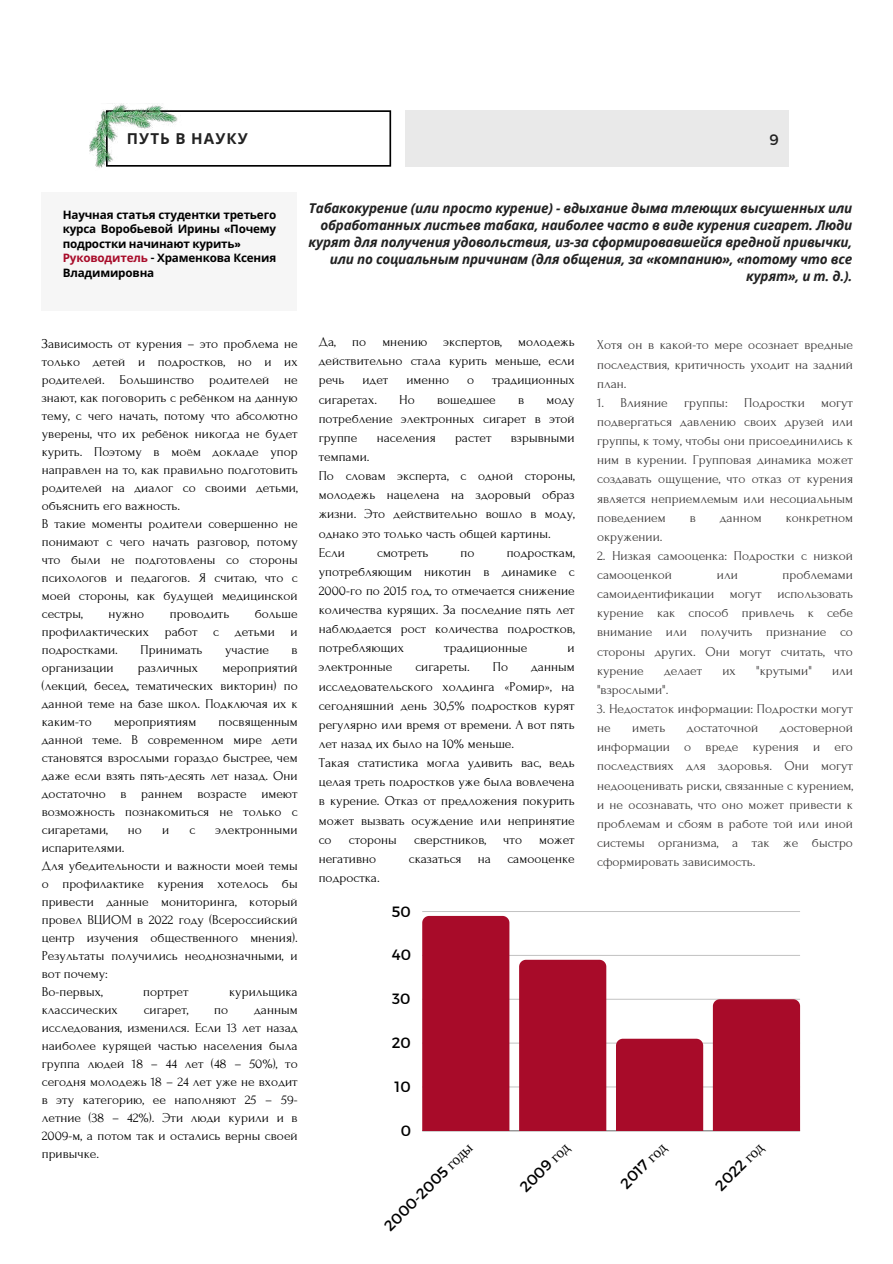
<style>
.page{position:relative;width:893px;height:1264px;background:#fff}
.page>*{position:absolute;margin:0;border:0;box-sizing:border-box;transform-origin:0 0}
.t1{font:700 15.15px "Noto Sans";letter-spacing:.07em;color:#222}
.t2{font:15.15px "Montserrat";color:#222}
.t3{font:14.85px "Montserrat";color:#000}
.t4{font:13.5px/18px "Forum";color:#000;text-align:justify}
.t5{font:13.5px/19.2px "Forum";color:#3b3939;text-align:justify}
.t6{font:italic 700 13.5px/16.8px "Open Sans";letter-spacing:-.015em;color:#222;text-align:right}
.t7{font:700 11.7px/14.5px "Noto Sans";letter-spacing:-.015em;color:#000}
.s1{font-family:"Montserrat"}
.s2{color:#a80b29}
.s3{font-family:"Liberation Serif"}
</style>
<div class="page">
<svg style="left:184px;top:110px;width:207px;height:57px"></svg>
<div style="left:405px;top:110px;width:383px;height:56px;background:#e9e9e9"></div>
<div style="left:42px;top:192px;width:255px;height:119px;background:#f6f6f6"></div>
<img style="left:89px;top:103px;width:95px;height:65px">
<hr style="left:422px;top:1086px;width:378px;height:1px;background:#000">
<hr style="left:422px;top:1042px;width:378px;height:1px;background:#000">
<hr style="left:422px;top:998px;width:378px;height:1px;background:#000">
<hr style="left:422px;top:955px;width:378px;height:1px;background:#000">
<hr style="left:422px;top:911px;width:378px;height:1px;background:#000">
<hr style="left:422px;top:1130px;width:378px;height:1px;background:#000">
<div style="left:422px;top:915px;width:87px;height:215px;background:#a80b29"></div>
<div style="left:519px;top:959px;width:87px;height:171px;background:#a80b29"></div>
<div style="left:616px;top:1038px;width:87px;height:92px;background:#a80b29"></div>
<div style="left:712px;top:999px;width:88px;height:131px;background:#a80b29"></div>
<p class="t1" style="left:127px;top:128px;width:122px">ПУТЬ В НАУКУ</p>
<p class="t2" style="left:769px;top:130px;width:11px">9</p>
<p class="t7" style="left:63px;top:207px;width:215px">Научная статья студентки третьего курса Воробьевой Ирины <span class="s1">«</span>Почему подростки начинают курить<span class="s1">»<br></span><span class="s2">Руководитель</span> <span class="s1">-</span> Храменкова Ксения<br>Владимировна</p>
<p class="t6" style="left:308px;top:200px;width:545px">Табакокурение (или просто курение) - вдыхание дыма тлеющих высушенных или обработанных листьев табака, наиболее часто в виде курения сигарет. Люди курят для получения удовольствия, из-за сформировавшейся вредной привычки, или по социальным причинам (для общения, за «компанию», «потому что все курят», и т. д.).</p>
<p class="t4" style="left:42px;top:335px;width:257px;text-align:left">Зависимость от курения – это проблема не только детей и подростков, но и их родителей. Большинство родителей не знают, как поговорить с ребёнком на данную тему, с чего начать, потому что абсолютно уверены, что их ребёнок никогда не будет курить. Поэтому в моём докладе упор направлен на то, как правильно подготовить родителей на диалог со своими детьми, объяснить его важность.<br>В такие моменты родители совершенно не понимают с чего начать разговор, потому что были не подготовлены со стороны психологов и педагогов. Я считаю, что с моей стороны, как будущей медицинской сестры,</p>
<p class="t4" style="left:42px;top:605px;width:257px;text-indent:213px">больше профилактических работ с детьми и подростками.</p>
<p class="t4" style="left:108px;top:605px;width:37px">нужно</p>
<p class="t4" style="left:170px;top:605px;width:61px">проводить</p>
<p class="t4" style="left:140px;top:641px;width:64px">Принимать</p>
<p class="t4" style="left:225px;top:641px;width:45px">участие</p>
<p class="t4" style="left:291px;top:641px;width:8px">в</p>
<p class="t4" style="left:42px;top:659px;width:257px;text-indent:181px">мероприятий (лекций, бесед, тематических викторин) по данной теме на базе школ. Подключая их к каким-то</p>
<p class="t4" style="left:42px;top:659px;width:73px">организации</p>
<p class="t4" style="left:138px;top:659px;width:62px">различных</p>
<p class="t4" style="left:42px;top:713px;width:257px;text-indent:177px">посвященным данной теме. В современном мире дети становятся взрослыми гораздо быстрее, чем даже если взять пять-десять лет назад. Они достаточно в раннем возрасте имеют возможность познакомиться не только с сигаретами,</p>
<p class="t4" style="left:114px;top:713px;width:84px">мероприятиям</p>
<p class="t4" style="left:128px;top:821px;width:16px">но</p>
<p class="t4" style="left:162px;top:821px;width:9px">и</p>
<p class="t4" style="left:189px;top:821px;width:7px">с</p>
<p class="t4" style="left:215px;top:821px;width:84px">электронными</p>
<p class="t4" style="left:42px;top:839px;width:257px;text-align:left">испарителями.<br>Для убедительности и важности моей темы о профилактике курения хотелось бы привести данные мониторинга, который провел ВЦИОМ в 2022 году (Всероссийский центр изучения общественного мнения).<br>Результаты получились неоднозначными, и вот почему:<br>Во-первых,</p>
<p class="t4" style="left:143px;top:983px;width:47px">портрет</p>
<p class="t4" style="left:229px;top:983px;width:70px">курильщика</p>
<p class="t4" style="left:42px;top:1001px;width:257px;text-indent:212px">данным исследования, изменился. Если 13 лет назад наиболее курящей частью населения была группа людей 18 – 44 лет (48 – 50%), то сегодня молодежь 18 – 24 лет уже не входит в эту категорию, ее наполняют 25 – 59- летние (38 – 42%). Эти люди курили и в 2009-м, а потом так и остались верны своей привычке.</p>
<p class="t4" style="left:42px;top:1001px;width:78px">классических</p>
<p class="t4" style="left:144px;top:1001px;width:46px">сигарет,</p>
<p class="t4" style="left:214px;top:1001px;width:15px">по</p>
<p class="t4" style="left:319px;top:332px;width:257px;line-height:19.2px">Да, по мнению экспертов, молодежь действительно стала курить меньше, если речь</p>
<p class="t4" style="left:362px;top:371px;width:27px">идет</p>
<p class="t4" style="left:406px;top:371px;width:44px">именно</p>
<p class="t4" style="left:467px;top:371px;width:9px">о</p>
<p class="t4" style="left:492px;top:371px;width:84px">традиционных</p>
<p class="t4" style="left:319px;top:390px;width:60px">сигаретах.</p>
<p class="t4" style="left:399px;top:390px;width:17px">Но</p>
<p class="t4" style="left:437px;top:390px;width:60px">вошедшее</p>
<p class="t4" style="left:518px;top:390px;width:8px">в</p>
<p class="t4" style="left:319px;top:390px;width:257px;line-height:19.2px;text-indent:228px">моду потребление электронных сигарет в этой группе</p>
<p class="t4" style="left:376px;top:429px;width:60px">населения</p>
<p class="t4" style="left:455px;top:429px;width:38px">растет</p>
<p class="t4" style="left:511px;top:429px;width:65px">взрывными</p>
<p class="t4" style="left:319px;top:447px;width:257px;line-height:19.2px;text-align:left">темпами.<br>По словам эксперта, с одной стороны, молодежь нацелена на здоровый образ жизни. Это действительно вошло в моду, однако это только часть общей картины.<br>Если</p>
<p class="t4" style="left:319px;top:543px;width:257px;line-height:19.2px;text-indent:188px">подросткам, употребляющим никотин в динамике с 2000-го по 2015 год, то отмечается снижение количества курящих. За последние пять лет наблюдается рост количества подростков, потребляющих</p>
<p class="t4" style="left:377px;top:543px;width:53px">смотреть</p>
<p class="t4" style="left:460px;top:543px;width:15px">по</p>
<p class="t4" style="left:444px;top:639px;width:84px">традиционные</p>
<p class="t4" style="left:567px;top:639px;width:9px">и</p>
<p class="t4" style="left:319px;top:658px;width:75px">электронные</p>
<p class="t4" style="left:415px;top:658px;width:56px">сигареты.</p>
<p class="t4" style="left:493px;top:658px;width:17px">По</p>
<p class="t4" style="left:319px;top:657px;width:257px;line-height:19.2px;text-align:left;text-indent:212px">данным исследовательского холдинга «Ромир», на сегодняшний день 30,5% подростков курят регулярно или время от времени. А вот пять лет назад их было на 10% меньше.<br>Такая статистика могла удивить вас, ведь целая треть подростков уже была вовлечена в курение. Отказ от предложения покурить может вызвать осуждение или непринятие со</p>
<p class="t4" style="left:349px;top:830px;width:50px">стороны</p>
<p class="t4" style="left:414px;top:830px;width:73px">сверстников,</p>
<p class="t4" style="left:503px;top:830px;width:20px">что</p>
<p class="t4" style="left:539px;top:830px;width:37px">может</p>
<p class="t4" style="left:319px;top:849px;width:59px">негативно</p>
<p class="t4" style="left:409px;top:849px;width:167px">сказаться на самооценке</p>
<p class="t4" style="left:319px;top:868px;width:63px">подростка.</p>
<p class="t3" style="left:392px;top:901px;width:20px">50</p>
<p class="t3" style="left:392px;top:945px;width:21px">40</p>
<p class="t3" style="left:392px;top:989px;width:20px">30</p>
<p class="t3" style="left:392px;top:1033px;width:21px">20</p>
<p class="t3" style="left:394px;top:1077px;width:18px">10</p>
<p class="t3" style="left:400px;top:1120px;width:12px">0</p>
<p class="t5" style="left:597px;top:336px;width:257px">Хотя он в какой-то мере осознает вредные последствия, критичность уходит на задний план.</p>
<p class="t5" style="left:597px;top:393px;width:257px">1. Влияние группы: Подростки могут подвергаться давлению своих друзей или группы, к тому, чтобы они присоединились к ним в курении. Групповая динамика может создавать ощущение, что отказ от курения является неприемлемым или несоциальным поведением</p>
<p class="t5" style="left:689px;top:508px;width:8px">в</p>
<p class="t5" style="left:719px;top:508px;width:43px">данном</p>
<p class="t5" style="left:785px;top:508px;width:69px">конкретном</p>
<p class="t5" style="left:597px;top:527px;width:67px">окружении.</p>
<p class="t5" style="left:597px;top:546px;width:257px">2. Низкая самооценка: Подростки с низкой самооценкой</p>
<p class="t5" style="left:597px;top:565px;width:257px;text-indent:185px">проблемами самоидентификации могут использовать курение как способ привлечь к себе внимание или получить признание со стороны других. Они могут считать, что курение</p>
<p class="t5" style="left:716px;top:565px;width:22px">или</p>
<p class="t5" style="left:664px;top:661px;width:40px">делает</p>
<p class="t5" style="left:722px;top:661px;width:15px">их</p>
<p class="t5" style="left:756px;top:661px;width:57px">"крутыми"</p>
<p class="t5" style="left:832px;top:661px;width:22px">или</p>
<p class="t5" style="left:597px;top:680px;width:73px">"взрослыми".</p>
<p class="t5" style="left:597px;top:699px;width:257px">3. Недостаток информации: Подростки могут не</p>
<p class="t5" style="left:597px;top:718px;width:257px;text-indent:183px">достоверной информации о вреде курения и его последствиях для здоровья. Они могут недооценивать риски, связанные с курением, и не осознавать, что оно может привести к проблемам и сбоям в работе той или иной системы организма, а так же быстро сформировать зависимость.</p>
<p class="t5" style="left:632px;top:718px;width:35px">иметь</p>
<p class="t5" style="left:686px;top:718px;width:73px">достаточной</p>
<p class="t3" style="left:380px;top:1221px;width:119px;rotate:-45deg">2000-2005 <span class="s3">годы</span></p>
<p class="t3" style="left:515px;top:1182px;width:64px;rotate:-45deg">2009 <span class="s3">год</span></p>
<p class="t3" style="left:616px;top:1178px;width:59px;rotate:-45deg">2017 <span class="s3">год</span></p>
<p class="t3" style="left:711px;top:1180px;width:62px;rotate:-45deg">2022 <span class="s3">год</span></p>
</div>
